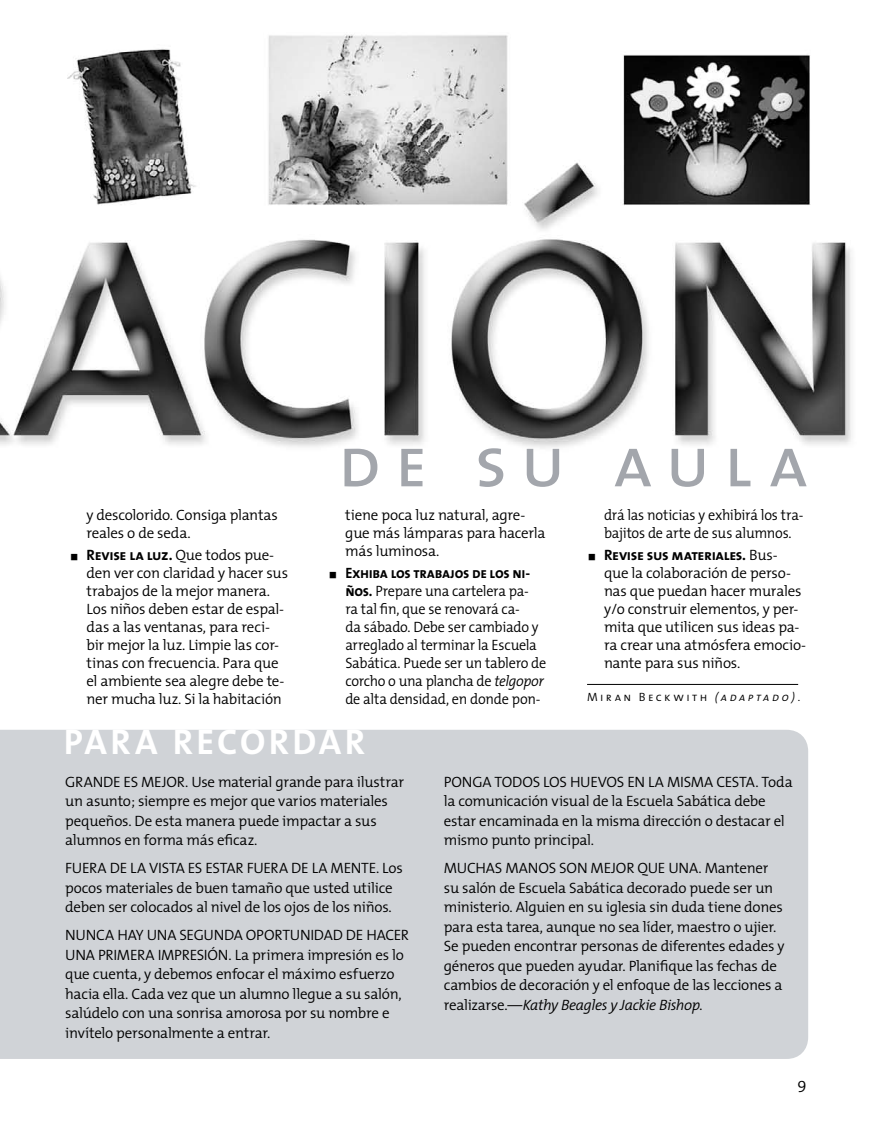
<style>
.page{position:relative;width:872px;height:1127px;background:#fff}
.page>*{position:absolute;margin:0;border:0;box-sizing:border-box;transform-origin:0 0}
.t1{font:72px "The Mix Caps";letter-spacing:.18em;color:#a3a6ac}
.t2{font:36px "The Mix Bold Caps";letter-spacing:.085em;color:#fff}
.t3{font:300 15.75px "The Mix";color:#000}
.t4{font:300 15px/19.5px "The Mix";letter-spacing:-.02em;color:#000}
.t5{font:300 15px/18px "The Mix";letter-spacing:-.02em;color:#000;scale:.95 1}
.t6{font:15px "The Mix Bold Caps";letter-spacing:-.025em;color:#000}
.t7{font:15px "The Mix Bold Caps";letter-spacing:-.025em;color:#000;scale:.95 1}
.t8{font:12px "The Mix Semi Light Caps";letter-spacing:.205em;color:#000}
.s1{font-family:"The Mix";font-weight:300}
.s2{font-family:"The Mix Bold Caps";font-weight:400}
.s3{font-style:italic}
</style>
<div class="page">
<img style="left:0;top:34px;width:851px;height:696px">
<hr style="left:587px;top:684px;width:211px;height:1px;background:#000">
<div style="left:0;top:730px;width:808px;height:329px;background:#d0d3d7"></div>
<p class="t4" style="left:87px;top:505px;width:193px;line-height:18px">y descolorido. Consiga plantas reales o de seda.</p>
<p class="t6" style="left:70px;top:543px;width:206px">◼ Revise la luz. <span class="s1">Que todos pue-</span></p>
<p class="t4" style="left:87px;top:564px;width:203px;line-height:18px">den ver con claridad y hacer sus trabajos de la mejor manera.<br>Los niños deben estar de espal&shy;das a las ventanas, para reci&shy;bir mejor la luz. Limpie las cor&shy;tinas con frecuencia. Para que el ambiente sea alegre debe te&shy;ner mucha luz. Si la habitación</p>
<h1 class="t1" style="left:338px;top:402px;width:472px">de su aula</h1>
<p class="t4" style="left:345px;top:505px;width:202px;line-height:18px">tiene poca luz natural, agre&shy;gue más lámparas para hacerla más luminosa.</p>
<p class="t7" style="left:328px;top:561px;width:214px">◼ Exhiba los trabajos de los ni-</p>
<p class="t5" style="left:345px;top:582px;width:213px"><span class="s2">ños.</span> Prepare una cartelera pa-<br>ra tal fin, que se renovará ca-<br>da sábado. Debe ser cambiado y arreglado al terminar la Escuela<br>Sabática. Puede ser un tablero de corcho o una plancha de <span class="s3">telgopor </span>de alta densidad, en donde pon-</p>
<p class="t5" style="left:604px;top:505px;width:211px">drá las noticias y exhibirá los tra&shy;bajitos de arte de sus alumnos.</p>
<p class="t6" style="left:587px;top:543px;width:192px">◼ Revise sus materiales. <span class="s1">Bus-</span></p>
<p class="t4" style="left:604px;top:564px;width:204px;line-height:18px">que la colaboración de perso&shy;nas que puedan hacer murales y/o construir elementos, y per&shy;mita que utilicen sus ideas pa&shy;ra crear una atmósfera emocio&shy;nante para sus niños.</p>
<p class="t8" style="left:587px;top:687px;width:215px">Miran Beckwith <span class="s3">(adaptado).</span></p>
<h2 class="t2" style="left:64px;top:712px;width:303px">PARA RECORDAR</h2>
<p class="t4" style="left:65px;top:771px;width:340px">GRANDE ES MEJOR. Use material grande para ilustrar un asunto; siempre es mejor que varios materiales pequeños. De esta manera puede impactar a sus alumnos en forma más eficaz.</p>
<p class="t4" style="left:65px;top:858px;width:339px">FUERA DE LA VISTA ES ESTAR FUERA DE LA MENTE. Los pocos materiales de buen tamaño que usted utilice deben ser colocados al nivel de los ojos de los niños.</p>
<p class="t4" style="left:65px;top:925px;width:345px">NUNCA HAY UNA SEGUNDA OPORTUNIDAD DE HACER UNA PRIMERA IMPRESIÓN. La primera impresión es lo que cuenta, y debemos enfocar el máximo esfuerzo hacia ella. Cada vez que un alumno llegue a su salón, salúdelo con una sonrisa amorosa por su nombre e invítelo personalmente a entrar.</p>
<p class="t4" style="left:444px;top:771px;width:350px">PONGA TODOS LOS HUEVOS EN LA MISMA CESTA. Toda la comunicación visual de la Escuela Sabática debe estar encaminada en la misma dirección o destacar el mismo punto principal.</p>
<p class="t4" style="left:444px;top:858px;width:342px">MUCHAS MANOS SON MEJOR QUE UNA. Mantener su salón de Escuela Sabática decorado puede ser un ministerio. Alguien en su iglesia sin duda tiene dones para esta tarea, aunque no sea líder, maestro o ujier.<br>Se pueden encontrar personas de diferentes edades y géneros que pueden ayudar. Planifique las fechas de cambios de decoración y el enfoque de las lecciones a realizarse.<span class="s3">—Kathy Beagles y Jackie Bishop.</span></p>
<p class="t3" style="left:797px;top:1070px;width:11px">9</p>
</div>
